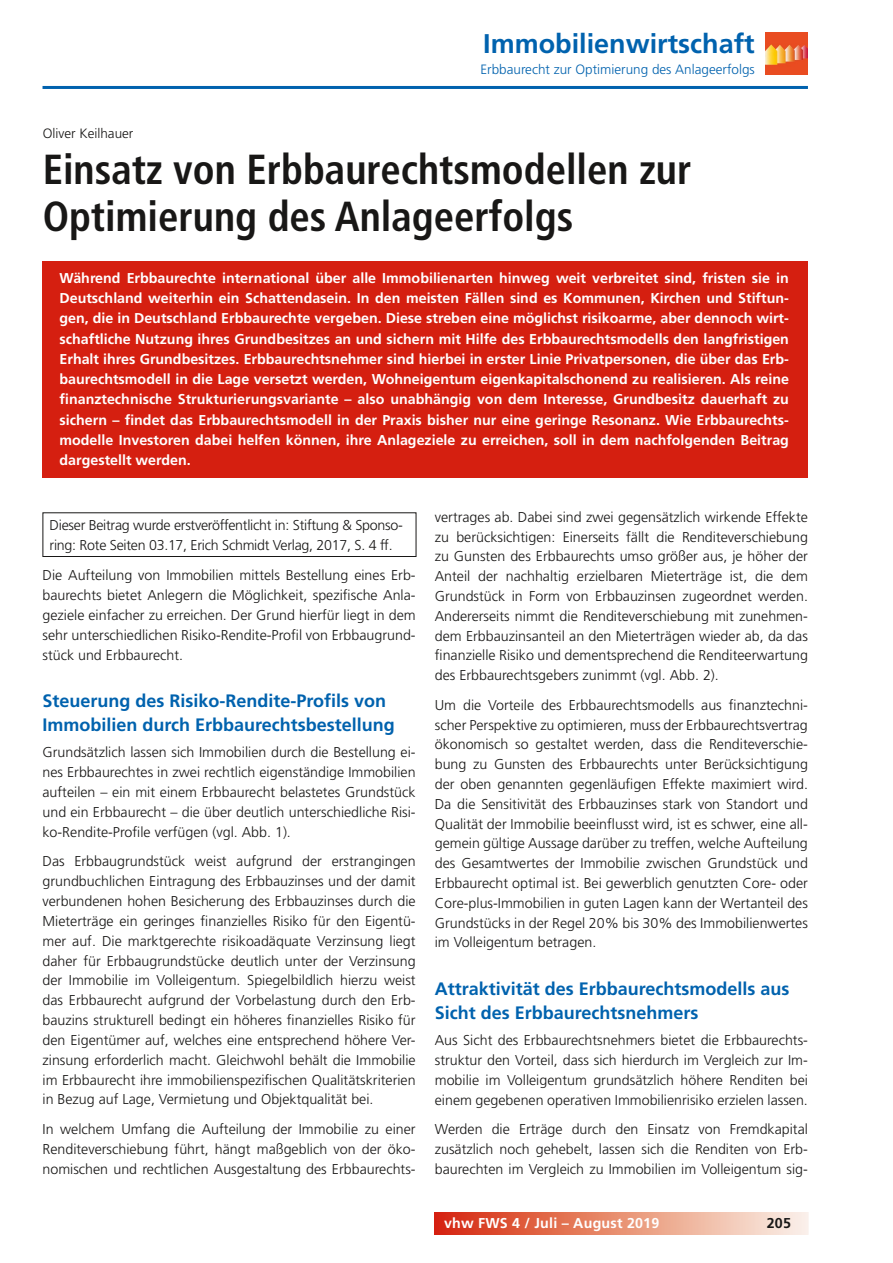
<style>
.page{position:relative;width:893px;height:1263px;background:#fff}
.page>*{position:absolute;margin:0;border:0;box-sizing:border-box;transform-origin:0 0}
.t1{font:700 condensed 42px/46.5px "Frutiger LT Std";color:#181716}
.t2{font:700 27px "Frutiger LT Std";color:#0062ae}
.t3{font:700 18px/24.3px "Frutiger LT Std";color:#0062ae}
.t4{font:300 14.25px/19.8px "Frutiger LT Std";color:#181716;text-align:justify}
.t5{font:700 14.25px/20.2px "Frutiger LT Std";color:#fff;text-align:justify}
.t6{font:300 14.25px/19.5px "Frutiger LT Std";letter-spacing:-.02em;color:#181716}
.t7{font:700 14.25px "Frutiger LT Std";color:#181716}
.t8{font:300 13.5px "Frutiger LT Std";color:#0062ae}
.t9{font:300 13.5px "Frutiger LT Std";color:#181716}
</style>
<div class="page">
<hr style="left:43px;top:86px;width:765px;height:3px;background:#0062ae">
<img style="left:765px;top:32px;width:43px;height:43px">
<div style="left:435px;top:1213px;width:373px;height:21px;background:linear-gradient(to right,#d52908,#fbf6e7)"></div>
<div style="left:434px;top:1212px;width:375px;height:23px;border:2px solid #fff"></div>
<div style="left:43px;top:261px;width:765px;height:217px;background:#d51f10"></div>
<div style="left:43px;top:512px;width:373px;height:45px;border:1px solid #181716"></div>
<h2 class="t2" style="left:483px;top:27px;width:273px">Immobilienwirtschaft</h2>
<p class="t8" style="left:480px;top:62px;width:276px">Erbbaurecht zur Optimierung des Anlageerfolgs</p>
<p class="t9" style="left:43px;top:125px;width:92px">Oliver Keilhauer</p>
<h1 class="t1" style="left:43px;top:146px;width:650px">Einsatz von Erbbaurechtsmodellen zur<br>Optimierung des Anlageerfolgs</h1>
<p class="t5" style="left:60px;top:268px;width:731px">Während Erbbaurechte international über alle Immobilienarten hinweg weit verbreitet sind, fristen sie in Deutschland weiterhin ein Schattendasein. In den meisten Fällen sind es Kommunen, Kirchen und Stiftun&shy;gen, die in Deutschland Erbbaurechte vergeben. Diese streben eine möglichst risikoarme, aber dennoch wirt&shy;schaftliche Nutzung ihres Grundbesitzes an und sichern mit Hilfe des Erbbaurechtsmodells den langfristigen Erhalt ihres Grundbesitzes. Erbbaurechtsnehmer sind hierbei in erster Linie Privatpersonen, die über das Erb&shy;baurechtsmodell in die Lage versetzt werden, Wohneigentum eigenkapitalschonend zu realisieren. Als reine finanztechnische Strukturierungsvariante – also unabhängig von dem Interesse, Grundbesitz dauerhaft zu sichern – findet das Erbbaurechtsmodell in der Praxis bisher nur eine geringe Resonanz. Wie Erbbaurechts&shy;modelle Investoren dabei helfen können, ihre Anlageziele zu erreichen, soll in dem nachfolgenden Beitrag dargestellt werden.</p>
<p class="t6" style="left:50px;top:516px;width:355px">Dieser Beitrag wurde erstveröffentlicht in: Stiftung &amp; Sponso&shy;ring: Rote Seiten 03.17, Erich Schmidt Verlag, 2017, S. 4 ff.</p>
<p class="t4" style="left:43px;top:566px;width:375px">Die Aufteilung von Immobilien mittels Bestellung eines Erb&shy;baurechts bietet Anlegern die Möglichkeit, spezifische Anla&shy;geziele einfacher zu erreichen. Der Grund hierfür liegt in dem sehr unterschiedlichen Risiko-Rendite-Profil von Erbbaugrund&shy;stück und Erbbaurecht.</p>
<p class="t3" style="left:43px;top:688px;width:354px">Steuerung des Risiko-Rendite-Profils von<br>Immobilien durch Erbbaurechtsbestellung</p>
<p class="t4" style="left:43px;top:743px;width:375px">Grundsätzlich lassen sich Immobilien durch die Bestellung ei&shy;nes Erbbaurechtes in zwei rechtlich eigenständige Immobilien aufteilen – ein mit einem Erbbaurecht belastetes Grundstück und ein Erbbaurecht – die über deutlich unterschiedliche Risi&shy;ko-Rendite-Profile verfügen (vgl. Abb. 1).</p>
<p class="t4" style="left:43px;top:852px;width:375px">Das Erbbaugrundstück weist aufgrund der erstrangingen grundbuchlichen Eintragung des Erbbauzinses und der damit verbundenen hohen Besicherung des Erbbauzinses durch die Mieterträge ein geringes finanzielles Risiko für den Eigentü&shy;mer auf. Die marktgerechte risikoadäquate Verzinsung liegt daher für Erbbaugrundstücke deutlich unter der Verzinsung der Immobilie im Volleigentum. Spiegelbildlich hierzu weist das Erbbaurecht aufgrund der Vorbelastung durch den Erb&shy;bauzins strukturell bedingt ein höheres finanzielles Risiko für den Eigentümer auf, welches eine entsprechend höhere Ver&shy;zinsung erforderlich macht. Gleichwohl behält die Immobilie im Erbbaurecht ihre immobilienspezifischen Qualitätskriterien in Bezug auf Lage, Vermietung und Objektqualität bei.</p>
<p class="t4" style="left:43px;top:1119px;width:375px">In welchem Umfang die Aufteilung der Immobilie zu einer Renditeverschiebung führt, hängt maßgeblich von der öko&shy;nomischen und rechtlichen Ausgestaltung des Erbbaurechts-</p>
<p class="t4" style="left:435px;top:507px;width:375px">vertrages ab. Dabei sind zwei gegensätzlich wirkende Effekte zu berücksichtigen: Einerseits fällt die Renditeverschiebung zu Gunsten des Erbbaurechts umso größer aus, je höher der Anteil der nachhaltig erzielbaren Mieterträge ist, die dem Grundstück in Form von Erbbauzinsen zugeordnet werden.<br>Andererseits nimmt die Renditeverschiebung mit zunehmen&shy;dem Erbbauzinsanteil an den Mieterträgen wieder ab, da das finanzielle Risiko und dementsprechend die Renditeerwartung des Erbbaurechtsgebers zunimmt (vgl. Abb. 2).</p>
<p class="t4" style="left:435px;top:695px;width:375px">Um die Vorteile des Erbbaurechtsmodells aus finanztechni&shy;scher Perspektive zu optimieren, muss der Erbbaurechtsvertrag ökonomisch so gestaltet werden, dass die Renditeverschie&shy;bung zu Gunsten des Erbbaurechts unter Berücksichtigung der oben genannten gegenläufigen Effekte maximiert wird.<br>Da die Sensitivität des Erbbauzinses stark von Standort und Qualität der Immobilie beeinflusst wird, ist es schwer, eine all&shy;gemein gültige Aussage darüber zu treffen, welche Aufteilung des Gesamtwertes der Immobilie zwischen Grundstück und Erbbaurecht optimal ist. Bei gewerblich genutzten Core- oder Core-plus-Immobilien in guten Lagen kann der Wertanteil des Grundstücks in der Regel 20% bis 30% des Immobilienwertes im Volleigentum betragen.</p>
<p class="t3" style="left:435px;top:976px;width:356px">Attraktivität des Erbbaurechtsmodells aus<br>Sicht des Erbbaurechtsnehmers</p>
<p class="t4" style="left:435px;top:1030px;width:375px">Aus Sicht des Erbbaurechtsnehmers bietet die Erbbaurechts&shy;struktur den Vorteil, dass sich hierdurch im Vergleich zur Im&shy;mobilie im Volleigentum grundsätzlich höhere Renditen bei einem gegebenen operativen Immobilienrisiko erzielen lassen.</p>
<p class="t4" style="left:435px;top:1119px;width:375px">Werden die Erträge durch den Einsatz von Fremdkapital zusätzlich noch gehebelt, lassen sich die Renditen von Erb&shy;baurechten im Vergleich zu Immobilien im Volleigentum sig-</p>
<p class="t5" style="left:444px;top:1213px;width:217px">vhw FWS 4 / Juli – August 2019</p>
<p class="t7" style="left:767px;top:1214px;width:26px">205</p>
</div>
